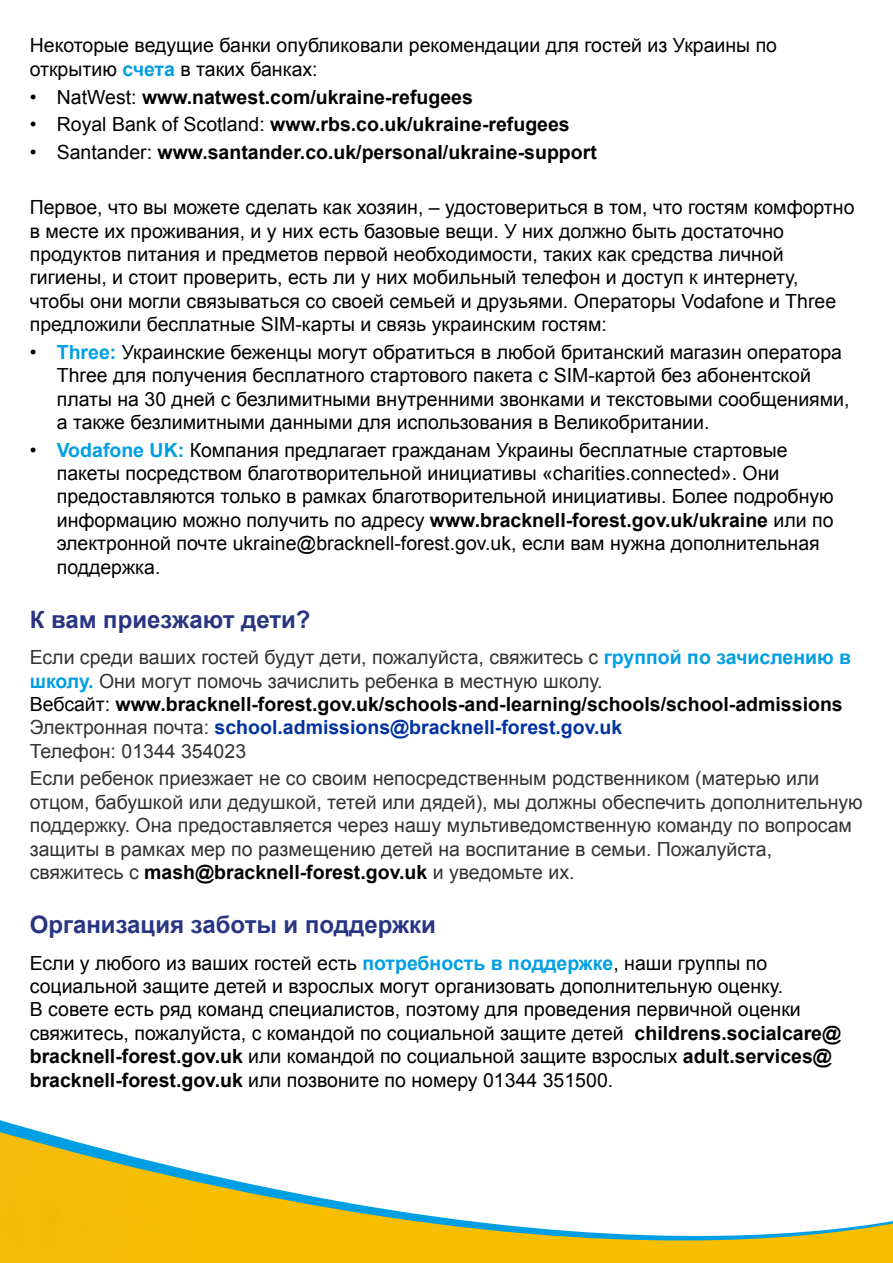
<style>
.page{position:relative;width:893px;height:1263px;background:#fff}
.page>*{position:absolute;margin:0;border:0;box-sizing:border-box;transform-origin:0 0}
.section_title{font:700 24px "Arial";color:#283583}
.t1{font:19.5px/23.4px "Arial";color:#000}
.t2{font:19.5px/23.4px "Arial";color:#333}
.t3{font:700 19.5px "Arial";color:#000}
.s1{font-weight:700;color:#009fe3}
.s2{font-weight:400}
.s3{font-weight:700}
.s4{color:#000}
.s5{font-weight:700;color:#000}
.s6{font-weight:700;color:#0033a1}
</style>
<div class="page">
<svg style="left:0;top:1120px;width:893px;height:143px"></svg>
<img style="left:0;top:1132px;width:202px;height:131px">
<p class="t1" style="left:30px;top:34px;width:749px">Некоторые ведущие банки опубликовали рекомендации для гостей из Украины по открытию <span class="s1">счета</span> в таких банках:</p>
<p class="t3" style="left:30px;top:84px;width:445px"><span class="s2">• NatWest:</span> www.natwest.com/ukraine-refugees</p>
<p class="t3" style="left:30px;top:111px;width:541px"><span class="s2">• Royal Bank of Scotland:</span> www.rbs.co.uk/ukraine-refugees</p>
<p class="t3" style="left:30px;top:139px;width:569px"><span class="s2">• Santander:</span> www.santander.co.uk/personal/ukraine-support</p>
<p class="t1" style="left:30px;top:196px;width:826px">Первое, что вы можете сделать как хозяин, – удостовериться в том, что гостям комфортно в месте их проживания, и у них есть базовые вещи. У них должно быть достаточно продуктов питания и предметов первой необходимости, таких как средства личной гигиены, и стоит проверить, есть ли у них мобильный телефон и доступ к интернету, чтобы они могли связываться со своей семьей и друзьями. Операторы Vodafone и Three предложили бесплатные SIM-карты и связь украинским гостям:</p>
<p class="t1" style="left:57px;top:340px;width:794px;text-indent:-27px">• <span class="s1">Three:</span> Украинские беженцы могут обратиться в любой британский магазин оператора Three для получения бесплатного стартового пакета с SIM-картой без абонентской платы на 30 дней с безлимитными внутренними звонками и текстовыми сообщениями, а также безлимитными данными для использования в Великобритании.</p>
<p class="t1" style="left:57px;top:438px;width:779px;text-indent:-27px">• <span class="s1">Vodafone UK:</span> Компания предлагает гражданам Украины бесплатные стартовые пакеты посредством благотворительной инициативы «charities.connected». Они предоставляются только в рамках благотворительной инициативы. Более подробную информацию можно получить по адресу <span class="s3">www.bracknell-forest.gov.uk/ukraine</span> или по электронной почте ukraine@bracknell-forest.gov.uk, если вам нужна дополнительная поддержка.</p>
<p class="section_title" style="left:30px;top:604px;width:282px">К вам приезжают дети?</p>
<p class="t2" style="left:30px;top:646px;width:823px">Если среди ваших гостей будут дети, пожалуйста, свяжитесь с <span class="s1">группой по зачислению в школу.</span> Они могут помочь зачислить ребенка в местную школу.<br><span class="s4">Вебсайт:</span> <span class="s5">www.bracknell-forest.gov.uk/schools-and-learning/schools/school-admissions </span>Электронная почта: <span class="s6">school.admissions@bracknell-forest.gov.uk<br></span>Телефон: 01344 354023</p>
<p class="t2" style="left:30px;top:767px;width:834px">Если ребенок приезжает не со своим непосредственным родственником (матерью или отцом, бабушкой или дедушкой, тетей или дядей), мы должны обеспечить дополнительную поддержку. Она предоставляется через нашу мультиведомственную команду по вопросам защиты в рамках мер по размещению детей на воспитание в семьи. Пожалуйста, свяжитесь с <span class="s5">mash@bracknell-forest.gov.uk</span> и уведомьте их.</p>
<p class="section_title" style="left:30px;top:909px;width:408px">Организация заботы и поддержки</p>
<p class="t1" style="left:30px;top:951px;width:813px">Если у любого из ваших гостей есть <span class="s1">потребность в поддержке</span>, наши группы по социальной защите детей и взрослых могут организовать дополнительную оценку.<br>В совете есть ряд команд специалистов, поэтому для проведения первичной оценки свяжитесь, пожалуйста, с командой по социальной защите детей <span class="s3">childrens.socialcare@ bracknell-forest.gov.uk</span> или командой по социальной защите взрослых <span class="s3">adult.services@ bracknell-forest.gov.uk</span> или позвоните по номеру 01344 351500.</p>
</div>
